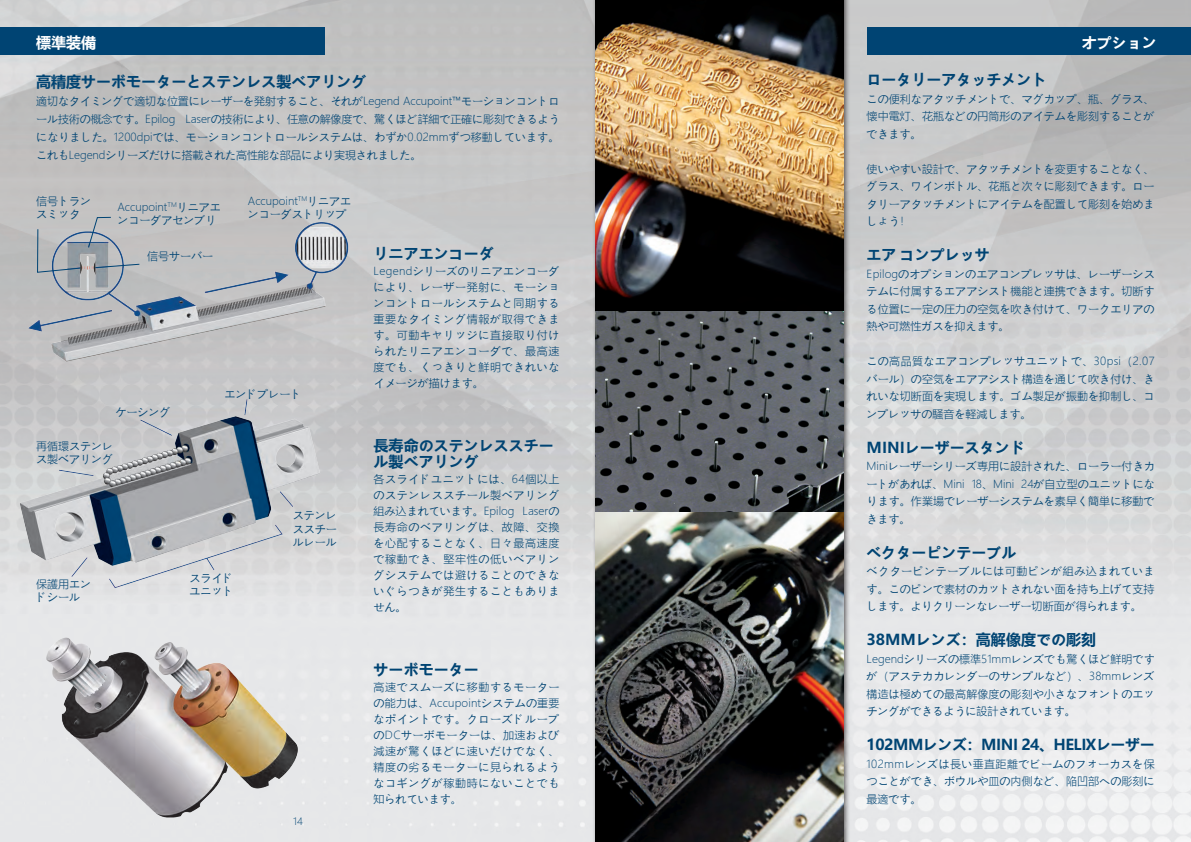
<style>
.page{position:relative;width:1191px;height:842px;background:#fff}
.page>*{position:absolute;margin:0;border:0;box-sizing:border-box;transform-origin:0 0}
.t1{font:700 15px/16px "Microsoft Ya Hei UI";color:#004473}
.t2{font:700 15px "Microsoft Ya Hei UI";letter-spacing:-.03em;color:#004473}
.t3{font:700 15px "Microsoft Ya Hei UI";color:#fff}
.t4{font:11px/16px "Microsoft Ya Hei UI Light";letter-spacing:.005em;color:#004473;text-align:justify}
.t5{font:10px "Microsoft Ya Hei UI Light";color:#004473}
</style>
<div class="page">
<img style="left:0;top:0;width:1191px;height:842px">
<div style="left:0;top:27px;width:324px;height:28px;background:#004473"></div>
<div style="left:867px;top:27px;width:324px;height:28px;background:#004473"></div>
<div style="left:592px;top:0;width:258px;height:842px;background:#231f20;opacity:.75"></div>
<img style="left:595px;top:0;width:248px;height:842px">
<img style="left:12px;top:217px;width:339px;height:604px">
<svg style="left:37px;top:228px;width:44px;height:45px;background:#a4acb2"></svg>
<svg style="left:95px;top:263px;width:45px;height:5px"></svg>
<svg style="left:88px;top:217px;width:24px;height:31px"></svg>
<h1 class="t3" style="left:36px;top:32px;width:62px">標準装備</h1>
<h1 class="t3" style="left:1081px;top:32px;width:76px">オプション</h1>
<h1 class="t1" style="left:36px;top:73px;width:332px">高精度サーボモーターとステンレス製ベアリング</h1>
<p class="t4" style="left:36px;top:92px;width:525px;line-height:18px">適切なタイミングで適切な位置にレーザーを発射すること、それがLegend Accupoint™モーションコントロール技術の概念です。Epilog Laserの技術により、任意の解像度で、驚くほど詳細で正確に彫刻できるようになりました。1200dpiでは、モーションコントロールシステムは、わずか0.02mmずつ移動しています。これもLegendシリーズだけに搭載された高性能な部品により実現されました。</p>
<h1 class="t1" style="left:866px;top:71px;width:182px">ロータリーアタッチメント</h1>
<p class="t4" style="left:866px;top:90px;width:289px;line-height:17.5px">この便利なアタッチメントで、マグカップ、瓶、グラス、懐中電灯、花瓶などの円筒形のアイテムを彫刻することができます。</p>
<p class="t4" style="left:866px;top:160px;width:289px;line-height:17.5px">使いやすい設計で、アタッチメントを変更することなく、グラス、ワインボトル、花瓶と次々に彫刻できます。ロータリーアタッチメントにアイテムを配置して彫刻を始めましょう！</p>
<h1 class="t1" style="left:866px;top:246px;width:125px">エアコンプレッサ</h1>
<p class="t4" style="left:866px;top:265px;width:290px;line-height:17.5px">Epilogのオプションのエアコンプレッサは、レーザーシステムに付属するエアアシスト機能と連携できます。切断する位置に一定の圧力の空気を吹き付けて、ワークエリアの熱や可燃性ガスを抑えます。</p>
<p class="t4" style="left:866px;top:352px;width:289px;line-height:17.5px">この高品質なエアコンプレッサユニットで、30psi（2.07バール）の空気をエアアシスト構造を通じて吹き付け、きれいな切断面を実現します。ゴム製足が振動を抑制し、コンプレッサの騒音を軽減します。</p>
<h1 class="t1" style="left:866px;top:439px;width:160px">MINIレーザースタンド</h1>
<p class="t4" style="left:866px;top:457px;width:290px;line-height:17.5px">Miniレーザーシリーズ専用に設計された、ローラー付きカートがあれば、Mini 18、Mini 24が自立型のユニットになります。作業場でレーザーシステムを素早く簡単に移動できます。</p>
<h1 class="t1" style="left:866px;top:544px;width:151px">ベクターピンテーブル</h1>
<p class="t4" style="left:866px;top:562px;width:289px;line-height:17.5px">ベクターピンテーブルには可動ピンが組み込まれています。このピンで素材のカットされない面を持ち上げて支持します。よりクリーンなレーザー切断面が得られます。</p>
<h1 class="t1" style="left:866px;top:631px;width:231px">38MMレンズ：高解像度での彫刻</h1>
<p class="t4" style="left:866px;top:650px;width:289px;line-height:17.5px">Legendシリーズの標準51mmレンズでも驚くほど鮮明ですが（アステカカレンダーのサンプルなど）、38mmレンズ構造は極めての最高解像度の彫刻や小さなフォントのエッチングができるように設計されています。</p>
<h1 class="t2" style="left:866px;top:734px;width:289px">102MMレンズ：MINI 24、HELIXレーザー</h1>
<p class="t4" style="left:866px;top:755px;width:290px;line-height:17.5px">102mmレンズは長い垂直距離でビームのフォーカスを保つことができ、ボウルや皿の内側など、陥凹部への彫刻に最適です。</p>
<p class="t4" style="left:36px;top:194px;width:56px;line-height:13.2px">信号トランスミッタ</p>
<p class="t4" style="left:117px;top:200px;width:105px;line-height:13.2px">Accupoint<sup>TM</sup>リニアエンコーダアセンブリ</p>
<p class="t4" style="left:248px;top:194px;width:105px;line-height:13.2px">Accupoint<sup>TM</sup>リニアエンコーダストリップ</p>
<p class="t4" style="left:147px;top:248px;width:67px">信号サーバー</p>
<h1 class="t1" style="left:374px;top:245px;width:121px">リニアエンコーダ</h1>
<p class="t4" style="left:374px;top:263px;width:187px">Legendシリーズのリニアエンコーダにより、レーザー発射に、モーションコントロールシステムと同期する重要なタイミング情報が取得できます。可動キャリッジに直接取り付けられたリニアエンコーダで、最高速度でも、くっきりと鮮明できれいなイメージが描けます。</p>
<p class="t4" style="left:224px;top:385px;width:79px">エンドプレート</p>
<p class="t4" style="left:116px;top:403px;width:56px">ケーシング</p>
<h1 class="t1" style="left:374px;top:437px;width:182px">長寿命のステンレススチール製ベアリング</h1>
<p class="t4" style="left:374px;top:471px;width:187px">各スライドユニットには、64個以上のステンレススチール製ベアリング組み込まれています。Epilog Laserの長寿命のベアリングは、故障、交換を心配することなく、日々最高速度で稼動でき、堅牢性の低いベアリングシステムでは避けることのできないぐらつきが発生することもありません。</p>
<p class="t4" style="left:36px;top:439px;width:78px;line-height:13.2px">再循環ステンレス製ベアリング</p>
<p class="t4" style="left:293px;top:508px;width:45px;line-height:13.2px">ステンレススチールレール</p>
<p class="t4" style="left:36px;top:577px;width:56px;line-height:13.2px">保護用エンドシール</p>
<p class="t4" style="left:190px;top:571px;width:45px;line-height:13.2px">スライドユニット</p>
<h1 class="t1" style="left:374px;top:661px;width:106px">サーボモーター</h1>
<p class="t4" style="left:374px;top:679px;width:187px">高速でスムーズに移動するモーターの能力は、Accupointシステムの重要なポイントです。クローズドループのDCサーボモーターは、加速および減速が驚くほどに速いだけでなく、精度の劣るモーターに見られるようなコギングが稼動時にないことでも知られています。</p>
<p class="t5" style="left:293px;top:815px;width:11px">14</p>
</div>
